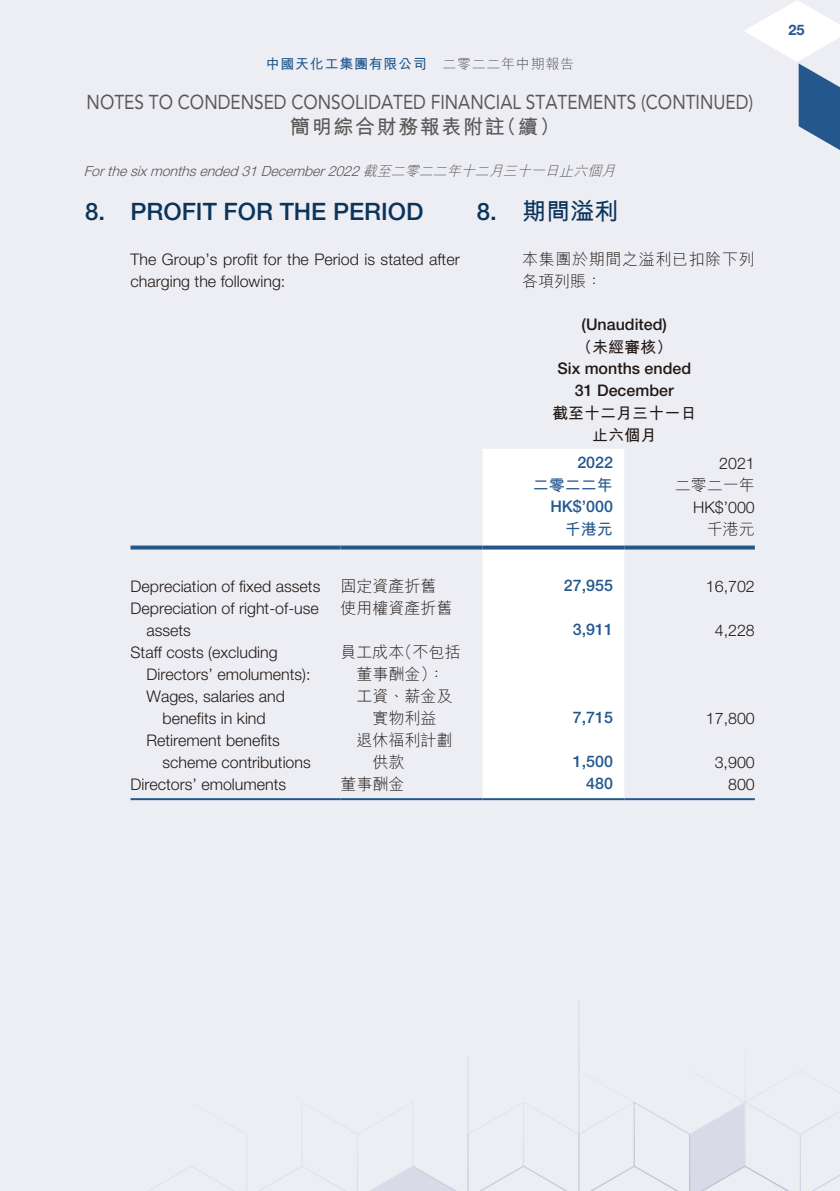
<style>
.page{position:relative;width:840px;height:1191px;background:#fff}
.page>*{position:absolute;margin:0;border:0;box-sizing:border-box;transform-origin:0 0}
.t1{font:500 24px "Helvetica Neue LT Std";color:#0b345b}
.t2{font:700 24px "M Hei HK";color:#0b345b}
.t3{font:20px "Avenir LT Std";color:#595857;scale:.86 1}
.t4{font:700 20px "M Hei HK";letter-spacing:.08em;color:#595857}
.t5{font:300 16px/22px "Helvetica Neue LT Std";color:#231916}
.t6{font:300 16px/22px "M Hei HK";color:#231916;text-align:center}
.t7{font:500 16px/22px "Helvetica Neue LT Std";color:#231916;text-align:center}
.t8{font:500 16px "Helvetica Neue LT Std";color:#24588d}
.t9{font:700 16px/22px "M Hei HK";color:#231916;text-align:center}
.t10{font:300 16px/22px "M Hei HK";letter-spacing:.04em;color:#231916}
.t11{font:700 16px "M Hei HK";color:#24588d}
.t12{font:700 14.4px "Helvetica Neue LT Std";color:#24588d}
.t13{font:italic 300 14px "Helvetica Neue LT Std";color:#595857}
.t14{font:700 14px "M Hei HK";letter-spacing:.05em;color:#24588d}
.s1{font-weight:300;color:#595857}
.s2{font-family:"M Hei HK"}
.s3{font-family:"Helvetica Neue LT Std";font-weight:500}
</style>
<div class="page">
<div style="left:0;top:0;width:839px;height:1191px;background:#edeef4"></div>
<svg style="left:745px;top:0;width:94px;height:150px"></svg>
<svg style="left:148px;top:1000px;width:691px;height:191px"></svg>
<div style="left:482px;top:449px;width:142px;height:349px;background:#fff"></div>
<svg style="left:130px;top:545px;width:210px;height:4px"></svg>
<svg style="left:340px;top:545px;width:142px;height:4px"></svg>
<svg style="left:482px;top:545px;width:142px;height:4px"></svg>
<svg style="left:624px;top:545px;width:130px;height:4px"></svg>
<hr style="left:130px;top:798px;width:210px;height:2px;background:#24588d">
<hr style="left:340px;top:798px;width:142px;height:2px;background:#24588d">
<hr style="left:482px;top:798px;width:142px;height:2px;background:#24588d">
<hr style="left:624px;top:798px;width:130px;height:2px;background:#24588d">
<p class="t14" style="left:266px;top:54px;width:309px">中國天化工集團有限公司 <span class="s1">二零二二年中期報告</span></p>
<p class="t3" style="left:87px;top:90px;width:776px">NOTES TO CONDENSED CONSOLIDATED FINANCIAL STATEMENTS (CONTINUED)</p>
<p class="t4" style="left:290px;top:112px;width:271px">簡明綜合財務報表附註（續）</p>
<p class="t13" style="left:84px;top:162px;width:536px">Forthesixmonthsended31December2022<span class="s2">截至二零二二年十二月三十一日止六個月</span></p>
<h1 class="t1" style="left:85px;top:197px;width:339px">8. PROFIT FOR THE PERIOD</h1>
<p class="t5" style="left:130px;top:248px;width:330px">The Group’s profit for the Period is stated after charging the following:</p>
<h1 class="t2" style="left:476px;top:194px;width:143px"><span class="s3">8.</span> 期間溢利</h1>
<p class="t10" style="left:522px;top:248px;width:234px">本集團於期間之溢利已扣除下列各項列賬：</p>
<p class="t7" style="left:581px;top:313px;width:87px">(Unaudited)</p>
<p class="t9" style="left:576px;top:335px;width:97px">（未經審核）</p>
<p class="t7" style="left:557px;top:357px;width:135px">Six months ended<br>31 December</p>
<p class="t9" style="left:552px;top:401px;width:145px">截至十二月三十一日止六個月</p>
<p class="t8" style="left:577px;top:453px;width:37px">2022</p>
<p class="t5" style="left:718px;top:452px;width:37px">2021</p>
<p class="t11" style="left:532px;top:473px;width:81px">二零二二年</p>
<p class="t6" style="left:674px;top:473px;width:81px">二零二一年</p>
<p class="t8" style="left:550px;top:497px;width:64px">HK$’000</p>
<p class="t5" style="left:692px;top:496px;width:63px">HK$’000</p>
<p class="t11" style="left:564px;top:517px;width:49px">千港元</p>
<p class="t6" style="left:706px;top:517px;width:49px">千港元</p>
<p class="t5" style="left:130px;top:574px;width:191px">Depreciation of fixed assets</p>
<p class="t6" style="left:340px;top:574px;width:97px">固定資產折舊</p>
<p class="t8" style="left:563px;top:575px;width:50px">27,955</p>
<p class="t5" style="left:705px;top:574px;width:50px">16,702</p>
<p class="t5" style="left:146px;top:596px;width:174px;text-indent:-16px">Depreciation of right-of-use assets</p>
<p class="t6" style="left:340px;top:596px;width:113px">使用權資產折舊</p>
<p class="t8" style="left:572px;top:619px;width:42px">3,911</p>
<p class="t5" style="left:714px;top:618px;width:42px">4,228</p>
<p class="t5" style="left:146px;top:640px;width:165px;text-indent:-16px">Staff costs (excluding<br>Directors’ emoluments):</p>
<p class="t6" style="left:340px;top:640px;width:121px">員工成本（不包括董事酬金）：</p>
<p class="t5" style="left:146px;top:684px;width:140px;text-align:center">Wages, salaries and benefits in kind</p>
<p class="t6" style="left:356px;top:684px;width:97px">工資、薪金及實物利益</p>
<p class="t5" style="left:162px;top:728px;width:150px;text-indent:-16px">Retirement benefits scheme contributions</p>
<p class="t6" style="left:372px;top:728px;width:82px;text-align:left;text-indent:-16px">退休福利計劃供款</p>
<p class="t8" style="left:572px;top:707px;width:42px">7,715</p>
<p class="t5" style="left:705px;top:706px;width:50px">17,800</p>
<p class="t8" style="left:572px;top:751px;width:42px">1,500</p>
<p class="t5" style="left:714px;top:750px;width:42px">3,900</p>
<p class="t5" style="left:130px;top:772px;width:157px">Directors’ emoluments</p>
<p class="t6" style="left:340px;top:772px;width:65px">董事酬金</p>
<p class="t8" style="left:586px;top:773px;width:28px">480</p>
<p class="t5" style="left:727px;top:772px;width:28px">800</p>
<p class="t12" style="left:787px;top:21px;width:18px">25</p>
</div>
